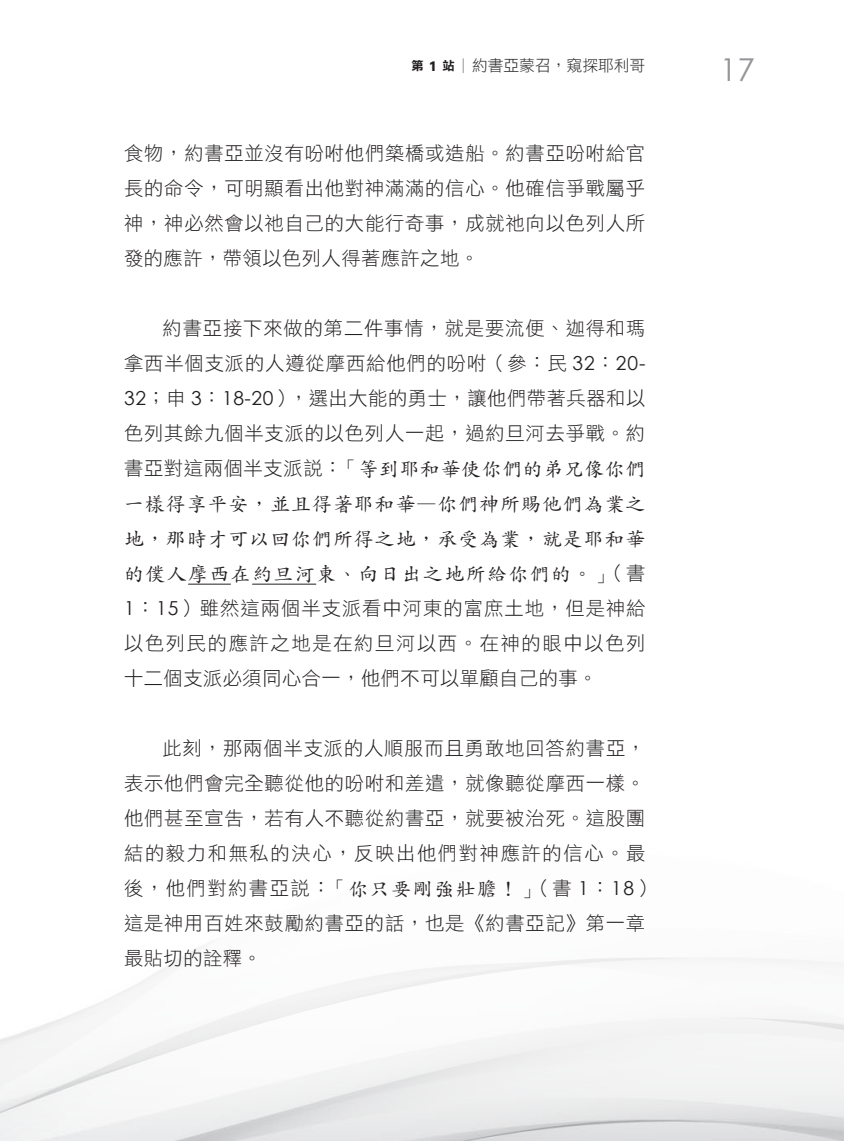
<style>
.page{position:relative;width:844px;height:1141px;background:#fff}
.page>*{position:absolute;margin:0;border:0;box-sizing:border-box;transform-origin:0 0}
.t1{font:31.5px "Century Gothic";color:#939598}
.t2{font:19.78px/35px "DF Kai Shu Std W5";letter-spacing:.055em;color:#231f20;text-align:justify}
.t3{font:19.25px/35px "DF Hei Std W3";letter-spacing:.04em;color:#231f20;text-align:justify}
.t4{font:15.75px "DF Hei Std W3";color:#231f20}
.s1{font-family:"DF Li Hei Std W7";font-size:12.25px}
.s2{font-family:"DF Li Hei Std W7";font-size:14.7px}
.s3{font-family:"DF Li Hei Std W3";font-size:14.7px;color:#939598}
.s4{font-family:"Century Gothic"}
.s5{font-family:"DF Hei Std W3";font-size:19.25px}
.s6{font-family:"DF Kai Shu Std W5";font-size:19.78px}
</style>
<div class="page">
<hr style="left:188px;top:584px;width:43px;height:1px;background:#231f20">
<hr style="left:252px;top:584px;width:64px;height:1px;background:#231f20">
<p class="t4" style="left:411px;top:57px;width:235px"><span class="s1">第</span> <span class="s2">1</span> <span class="s1">站</span><span class="s3">｜</span>約書亞蒙召，窺探耶利哥</p>
<h1 class="t1" style="left:719px;top:47px;width:36px">17</h1>
<p class="t3" style="left:124px;top:136px;width:522px">食物，約書亞並沒有吩咐他們築橋或造船。約書亞吩咐給官長的命令，可明顯看出他對神滿滿的信心。他確信爭戰屬乎神，神必然會以祂自己的大能行奇事，成就祂向以色列人所發的應許，帶領以色列人得著應許之地。</p>
<p class="t3" style="left:124px;top:311px;width:522px;text-indent:39px">約書亞接下來做的第二件事情，就是要流便、迦得和瑪拿西半個支派的人遵從摩西給他們的吩咐（參：民 <span class="s4">32</span>：<span class="s4">20- 32</span>；申 <span class="s4">3</span>：<span class="s4">18-20</span>），選出大能的勇士，讓他們帶著兵器和以色列其餘九個半支派的以色列人一起，過約旦河去爭戰。約</p>
<p class="t2" style="left:124px;top:451px;width:522px"><span class="s5">書亞對這兩個半支派說：</span>「等到耶和華使你們的弟兄像你們一樣得享平安，並且得著耶和華—你們神所賜他們為業之地，那時才可以回你們所得之地，承受為業，就是耶和華的僕人摩西在約旦河東、向日出之地所給你們的。」<span class="s5">（書</span></p>
<p class="t3" style="left:124px;top:591px;width:523px"><span class="s4">1</span>：<span class="s4">15</span>）雖然這兩個半支派看中河東的富庶土地，但是神給以色列民的應許之地是在約旦河以西。在神的眼中以色列十二個支派必須同心合一，他們不可以單顧自己的事。</p>
<p class="t3" style="left:124px;top:731px;width:532px;text-align:left;text-indent:39px">此刻，那兩個半支派的人順服而且勇敢地回答約書亞，表示他們會完全聽從他的吩咐和差遣，就像聽從摩西一樣。他們甚至宣告，若有人不聽從約書亞，就要被治死。這股團結的毅力和無私的決心，反映出他們對神應許的信心。最後，他們對約書亞說：<span class="s6">「你只要剛強壯膽！」</span>（書 <span class="s4">1</span>：<span class="s4">18</span>）這是神用百姓來鼓勵約書亞的話，也是《約書亞記》第一章最貼切的詮釋。</p>
</div>
